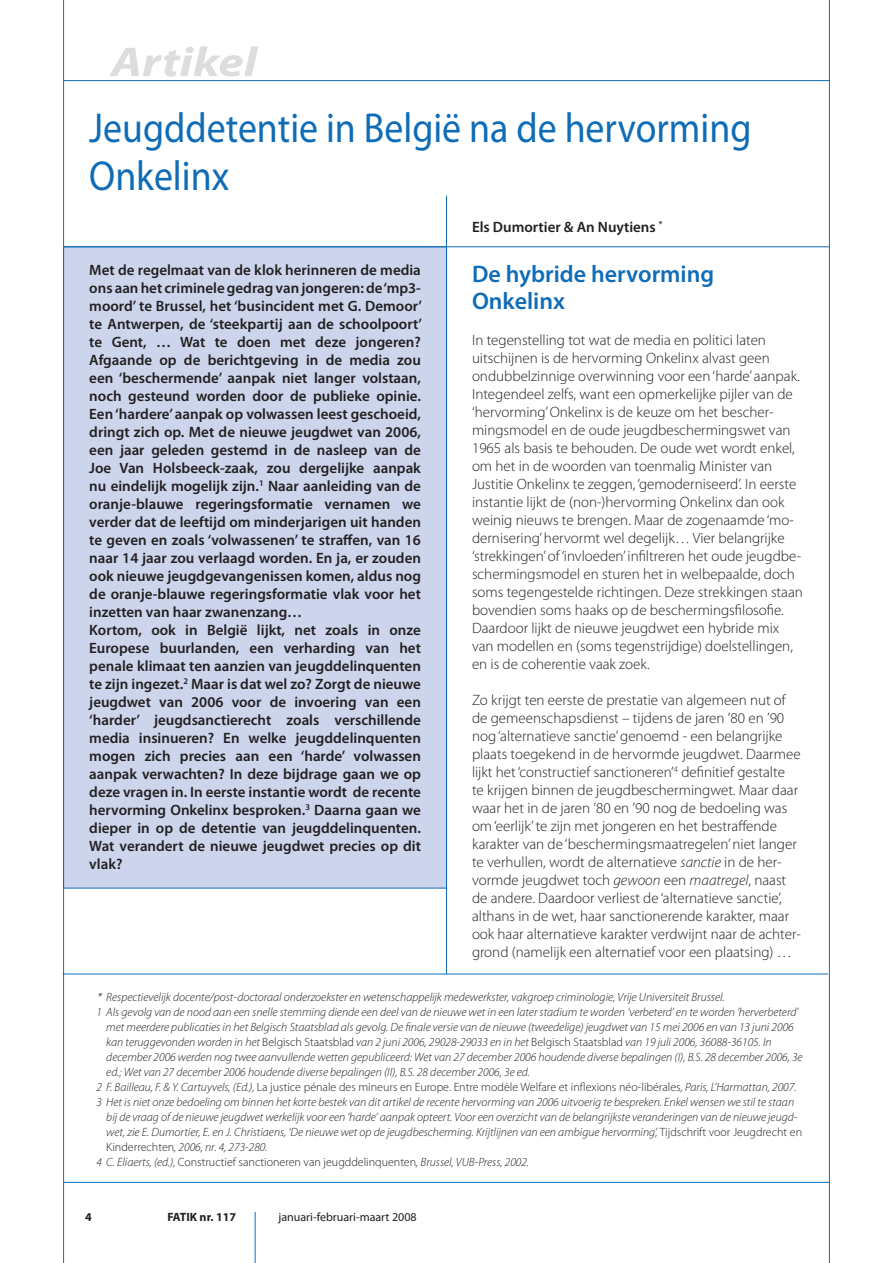
<style>
.page{position:relative;width:893px;height:1263px;background:#fff}
.page>*{position:absolute;margin:0;border:0;box-sizing:border-box;transform-origin:0 0}
.t1{font:42px/48px "Myriad Pro";color:#0f6cb6;scale:.9 1}
.t2{font:italic 700 42px "Myriad Pro";color:#dcdddf;scale:1.2 1}
.t3{font:600 24px/27px "Myriad Pro";color:#0f6cb6}
.t4{font:300 15px/18px "Myriad Pro";color:#231f20}
.t5{font:600 15px/18px "Myriad Pro";color:#231f20}
.t6{font:italic 300 12px "Myriad Pro";color:#231f20}
.t7{font:300 12px "Myriad Pro";color:#231f20}
.t8{font:12px "Myriad Pro";color:#231f20}
.t9{font:700 12px "Myriad Pro";color:#231f20}
.s1{font-style:italic}
.s2{font-style:normal}
</style>
<div class="page">
<hr style="left:63px;top:0;width:1px;height:1263px;background:#0f6cb6">
<hr style="left:829px;top:0;width:1px;height:1263px;background:#0f6cb6">
<hr style="left:64px;top:80px;width:765px;height:1px;background:#0f6cb6">
<hr style="left:64px;top:1182px;width:765px;height:1px;background:#0f6cb6">
<hr style="left:255px;top:1212px;width:1px;height:51px;background:#0f6cb6">
<div style="left:64px;top:247px;width:382px;height:641px;background:#ccd5ec"></div>
<hr style="left:63px;top:974px;width:765px;height:1px;background:#0f6cb6">
<hr style="left:446px;top:196px;width:1px;height:778px;background:#0f6cb6">
<hr style="left:64px;top:247px;width:765px;height:1px;background:#0f6cb6">
<h1 class="t2" style="left:111px;top:39px;width:124px">Artikel</h1>
<h1 class="t1" style="left:89px;top:105px;width:737px">Jeugddetentie in België na de hervorming<br>Onkelinx</h1>
<p class="t5" style="left:472px;top:219px;width:192px">Els Dumortier &amp; An Nuytiens <sup>*</sup></p>
<p class="t5" style="left:89px;top:261px;width:334px">Met de regelmaat van de klok herinneren de media ons aan het criminele gedrag van jongeren: de ‘mp3- moord’ te Brussel, het ‘busincident met G. Demoor’ te Antwerpen, de ‘steekpartij aan de schoolpoort’ te Gent, … Wat te doen met deze jongeren?<br>Afgaande op de berichtgeving in de media zou een ‘beschermende’ aanpak niet langer volstaan, noch gesteund worden door de publieke opinie.<br>Een ‘hardere’ aanpak op volwassen leest geschoeid, dringt zich op. Met de nieuwe jeugdwet van 2006, een jaar geleden gestemd in de nasleep van de Joe Van Holsbeeck-zaak, zou dergelijke aanpak nu eindelijk mogelijk zijn.<sup>1</sup> Naar aanleiding van de oranje-blauwe regeringsformatie vernamen we verder dat de leeftijd om minderjarigen uit handen te geven en zoals ‘volwassenen’ te straffen, van 16 naar 14 jaar zou verlaagd worden. En ja, er zouden ook nieuwe jeugdgevangenissen komen, aldus nog de oranje-blauwe regeringsformatie vlak voor het inzetten van haar zwanenzang…<br>Kortom, ook in België lijkt, net zoals in onze Europese buurlanden, een verharding van het penale klimaat ten aanzien van jeugddelinquenten te zijn ingezet.<sup>2</sup> Maar is dat wel zo? Zorgt de nieuwe jeugdwet van 2006 voor de invoering van een ‘harder’ jeugdsanctierecht zoals verschillende media insinueren? En welke jeugddelinquenten mogen zich precies aan een ‘harde’ volwassen aanpak verwachten? In deze bijdrage gaan we op deze vragen in. In eerste instantie wordt de recente hervorming Onkelinx besproken.<sup>3</sup> Daarna gaan we dieper in op de detentie van jeugddelinquenten.<br>Wat verandert de nieuwe jeugdwet precies op dit vlak?</p>
<h2 class="t3" style="left:472px;top:261px;width:244px">De hybride hervorming<br>Onkelinx</h2>
<p class="t4" style="left:472px;top:331px;width:332px">In tegenstelling tot wat de media en politici laten uitschijnen is de hervorming Onkelinx alvast geen ondubbelzinnige overwinning voor een ‘harde’ aanpak.<br>Integendeel zelfs, want een opmerkelijke pijler van de ‘hervorming’ Onkelinx is de keuze om het bescher&shy;mingsmodel en de oude jeugdbeschermingswet van 1965 als basis te behouden. De oude wet wordt enkel, om het in de woorden van toenmalig Minister van Justitie Onkelinx te zeggen, ‘gemoderniseerd’. In eerste instantie lijkt de (non-)hervorming Onkelinx dan ook weinig nieuws te brengen. Maar de zogenaamde ‘mo&shy;dernisering’ hervormt wel degelijk… Vier belangrijke ‘strekkingen’ of ‘invloeden’ infiltreren het oude jeugdbe&shy;schermingsmodel en sturen het in welbepaalde, doch soms tegengestelde richtingen. Deze strekkingen staan bovendien soms haaks op de beschermingsfilosofie.<br>Daardoor lijkt de nieuwe jeugdwet een hybride mix van modellen en (soms tegenstrijdige) doelstellingen, en is de coherentie vaak zoek.</p>
<p class="t4" style="left:472px;top:691px;width:330px">Zo krijgt ten eerste de prestatie van algemeen nut of de gemeenschapsdienst – tijdens de jaren ’80 en ’90 nog ‘alternatieve sanctie’ genoemd - een belangrijke plaats toegekend in de hervormde jeugdwet. Daarmee lijkt het ‘constructief sanctioneren’<sup>4</sup> definitief gestalte<br>te krijgen binnen de jeugdbeschermingwet. Maar daar waar het in de jaren ’80 en ’90 nog de bedoeling was om ‘eerlijk’ te zijn met jongeren en het bestraffende karakter van de ‘beschermingsmaatregelen’ niet langer te verhullen, wordt de alternatieve <span class="s1">sanctie</span> in de her&shy;vormde jeugdwet toch <span class="s1">gewoon</span> een <span class="s1">maatregel</span>, naast de andere. Daardoor verliest de ‘alternatieve sanctie’, althans in de wet, haar sanctionerende karakter, maar ook haar alternatieve karakter verdwijnt naar de achter&shy;grond (namelijk een alternatief voor een plaatsing) …</p>
<p class="t6" style="left:97px;top:990px;width:629px">* Respectievelijk docente/post-doctoraal onderzoekster en wetenschappelijk medewerkster, vakgroep criminologie, Vrije Universiteit Brussel.</p>
<p class="t6" style="left:97px;top:1005px;width:703px">1 Als gevolg van de nood aan een snelle stemming diende een deel van de nieuwe wet in een later stadium te worden ‘verbeterd’ en te worden ‘herverbeterd’</p>
<p class="t6" style="left:106px;top:1020px;width:689px">met meerdere publicaties in het Belgisch Staatsblad als gevolg. De finale versie van de nieuwe (tweedelige) jeugdwet van 15 mei 2006 en van 13 juni 2006</p>
<p class="t6" style="left:106px;top:1035px;width:667px">kan teruggevonden worden in het <span class="s2">Belgisch Staatsblad</span> van 2 juni 2006, 29028-29033 en in het <span class="s2">Belgisch Staatsblad</span> van 19 juli 2006, 36088-36105. In</p>
<p class="t6" style="left:106px;top:1050px;width:698px">december 2006 werden nog twee aanvullende wetten gepubliceerd: Wet van 27 december 2006 houdende diverse bepalingen (I), B.S. 28 december 2006, 3e</p>
<p class="t6" style="left:106px;top:1065px;width:425px">ed.; Wet van 27 december 2006 houdende diverse bepalingen (II), B.S. 28 december 2006, 3e ed.</p>
<p class="t7" style="left:97px;top:1080px;width:701px"><span class="s1">2 F. Bailleau, F. &amp; Y. Cartuyvels, (Ed.),</span> La justice pénale des mineurs en Europe. Entre modèle Welfare et inflexions néo-libérales<span class="s1">, Paris, L’Harmattan, 2007.</span></p>
<p class="t6" style="left:97px;top:1095px;width:699px">3 Het is niet onze bedoeling om binnen het korte bestek van dit artikel de recente hervorming van 2006 uitvoerig te bespreken. Enkel wensen we stil te staan</p>
<p class="t6" style="left:106px;top:1110px;width:693px">bij de vraag of de nieuwe jeugdwet werkelijk voor een ‘harde’ aanpak opteert. Voor een overzicht van de belangrijkste veranderingen van de nieuwe jeugd-</p>
<p class="t6" style="left:106px;top:1125px;width:697px">wet, zie E. Dumortier, E. en J. Christiaens, ‘De nieuwe wet op de jeugdbescherming. Krijtlijnen van een ambigue hervorming’, <span class="s2">Tijdschrift voor Jeugdrecht en</span></p>
<p class="t6" style="left:106px;top:1140px;width:163px"><span class="s2">Kinderrechten</span>, 2006, nr. 4, 273-280.</p>
<p class="t7" style="left:97px;top:1155px;width:434px"><span class="s1">4 C. Eliaerts, (ed.),</span> Constructief sanctioneren van jeugddelinquenten<span class="s1">, Brussel, VUB-Press, 2002.</span></p>
<p class="t9" style="left:85px;top:1210px;width:8px">4</p>
<p class="t9" style="left:167px;top:1210px;width:70px">FATIK nr. 117</p>
<p class="t8" style="left:279px;top:1210px;width:140px">januari-februari-maart 2008</p>
</div>
